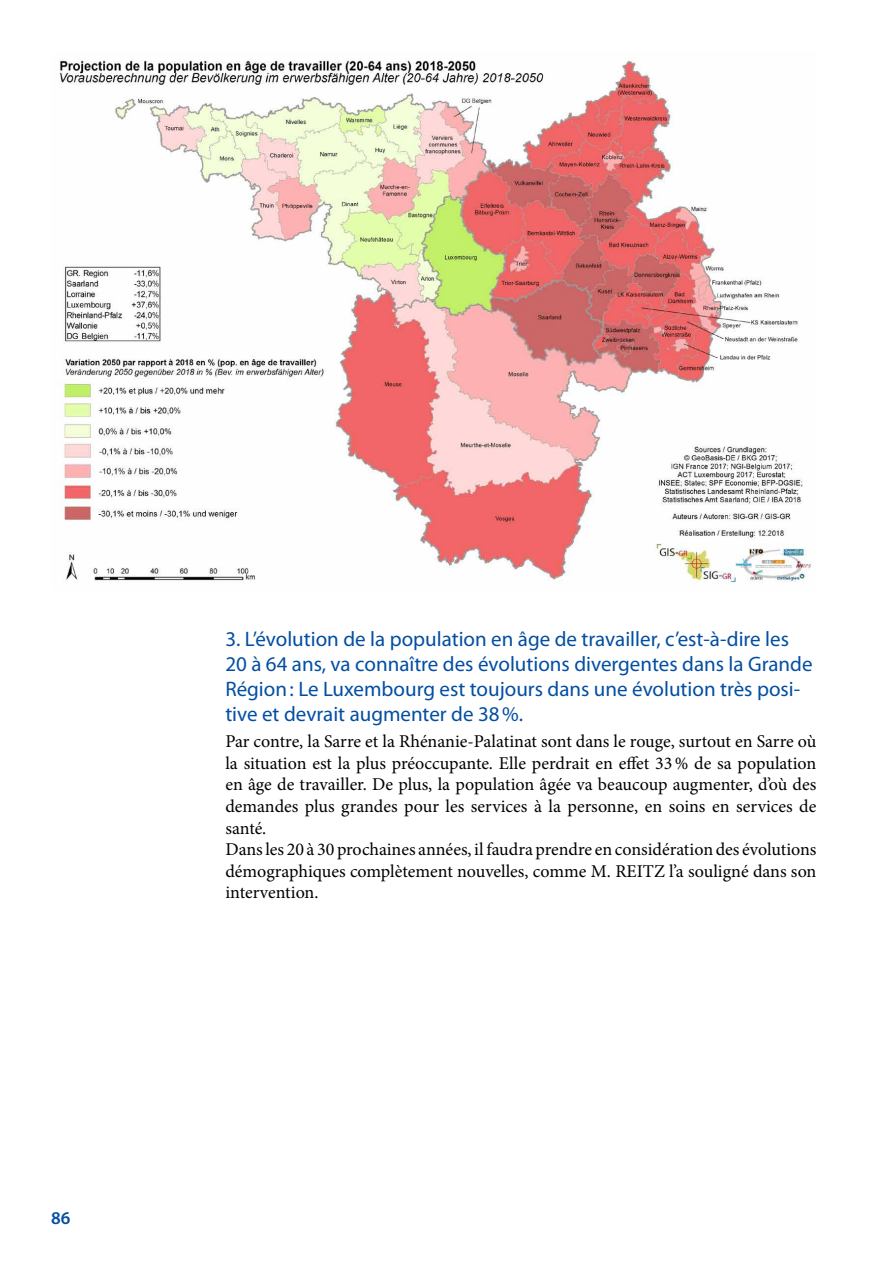
<style>
.page{position:relative;width:893px;height:1263px;background:#fff}
.page>*{position:absolute;margin:0;border:0;box-sizing:border-box;transform-origin:0 0}
.t1{font:21px/25.2px "Myriad Pro";color:#034ea2}
.t2{font:18px/21.6px "Minion Pro";color:#000}
.t3{font:600 18px "Myriad Pro";color:#034ea2}
</style>
<div class="page">
<img style="left:59px;top:57px;width:752px;height:526px">
<p class="t3" style="left:51px;top:1207px;width:21px">86</p>
<p class="t1" style="left:225px;top:626px;width:589px">3. L’évolution de la population en âge de travailler, c’est-à-dire les 20 à 64 ans, va connaître des évolutions divergentes dans la Grande Région: Le Luxembourg est toujours dans une évolution très posi&shy;tive et devrait augmenter de 38%.</p>
<p class="t2" style="left:225px;top:731px;width:593px">Par contre, la Sarre et la Rhénanie-Palatinat sont dans le rouge, surtout en Sarre où la situation est la plus préoccupante. Elle perdrait en effet 33% de sa population en âge de travailler. De plus, la population âgée va beaucoup augmenter, d’où des demandes plus grandes pour les services à la personne, en soins en services de santé.<br>Dans les 20 à 30 prochaines années, il faudra prendre en considération des évolutions démographiques complètement nouvelles, comme M. REITZ l’a souligné dans son intervention.</p>
</div>
